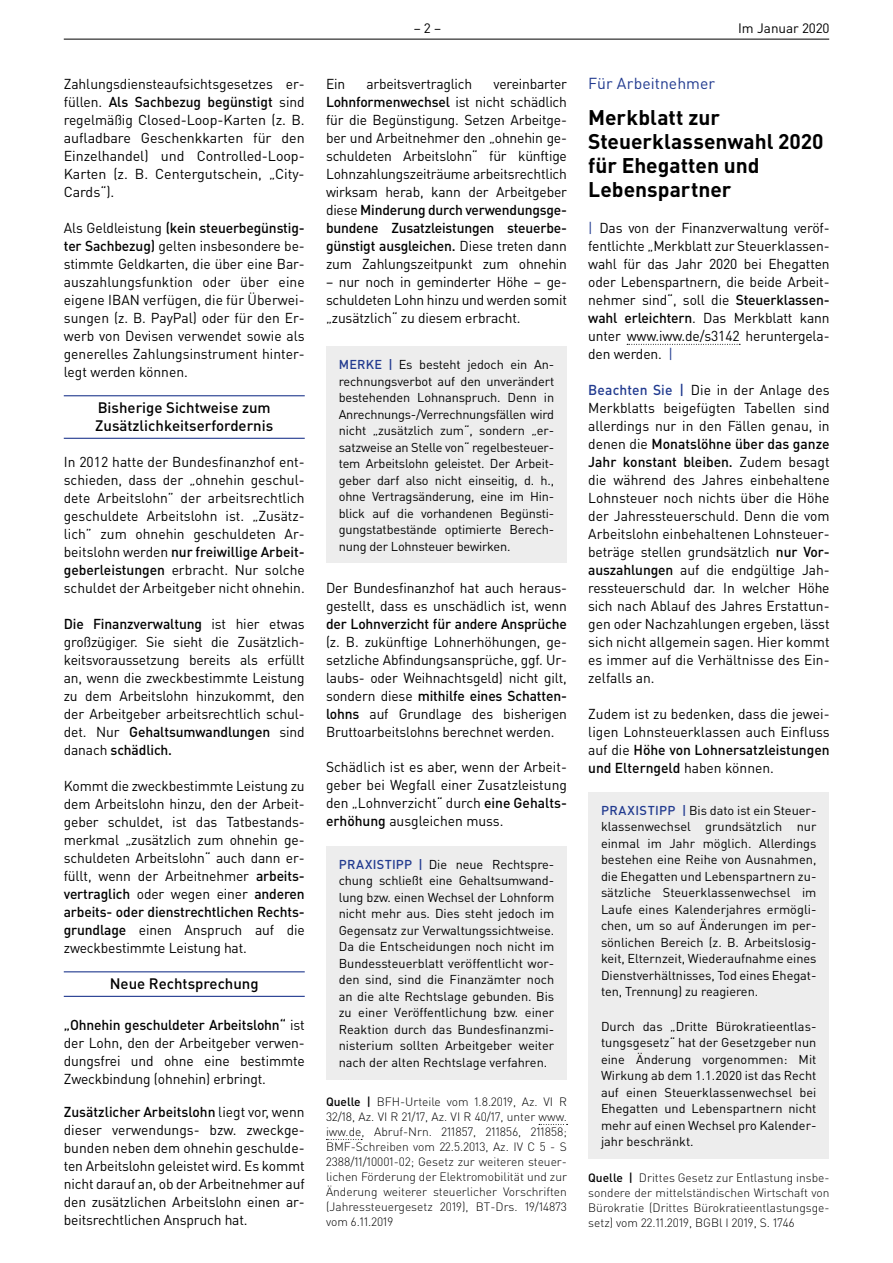
<style>
.page{position:relative;width:893px;height:1263px;background:#fff}
.page>*{position:absolute;margin:0;border:0;box-sizing:border-box;transform-origin:0 0}
.t1{font:700 21px/24px "DIN Pro";color:#000}
.t2{font:15.75px "DIN Pro";color:#213a8f}
.t3{font:500 15px/18px "DIN Pro";color:#000}
.t4{font:14.25px/18px "DIN Pro";letter-spacing:-.01em;color:#000;text-align:justify}
.t5{font:500 14.25px "DIN Pro";letter-spacing:-.01em;color:#000}
.t6{font:13.5px "DIN Pro";color:#000}
.t7{font:12.75px/16.5px "DIN Pro";letter-spacing:-.005em;color:#000;text-align:justify}
.t8{font:300 12px/15px "DIN Pro";color:#000;text-align:justify}
.s1{font-weight:500}
.s2{font-weight:500;color:#213a8f}
.s3{color:#213a8f}
</style>
<div class="page">
<hr style="left:64px;top:39px;width:765px;height:1px;background:#000">
<hr style="left:64px;top:395px;width:241px;height:1px;background:#213a8f">
<hr style="left:64px;top:438px;width:241px;height:1px;background:#213a8f">
<hr style="left:64px;top:971px;width:241px;height:1px;background:#213a8f">
<hr style="left:64px;top:996px;width:241px;height:1px;background:#213a8f">
<svg style="left:539px;top:1124px;width:29px;height:1px"></svg>
<svg style="left:326px;top:1139px;width:36px;height:1px"></svg>
<div style="left:326px;top:347px;width:241px;height:216px;background:#ededed"></div>
<div style="left:326px;top:846px;width:241px;height:234px;background:#ededed"></div>
<svg style="left:627px;top:344px;width:113px;height:1px"></svg>
<div style="left:588px;top:792px;width:241px;height:367px;background:#ededed"></div>
<p class="t4" style="left:64px;top:75px;width:242px">Zahlungsdiensteaufsichtsgesetzes er&shy;füllen. <span class="s1">Als Sachbezug begünstigt</span> sind regelmäßig Closed-Loop-Karten (z. B. aufladbare Geschenkkarten für den Einzelhandel) und Controlled-Loop-Karten (z. B. Centergutschein, „City-Cards“).</p>
<p class="t4" style="left:64px;top:219px;width:242px;text-align:left">Als Geldleistung <span class="s1">(kein steuerbegünstig&shy;ter Sachbezug)</span> gelten insbesondere be&shy;stimmte Geldkarten, die über eine Bar&shy;auszahlungsfunktion oder über eine eigene IBAN verfügen, die für Überwei&shy;sungen (z. B. PayPal) oder für den Er&shy;werb von Devisen verwendet sowie als generelles Zahlungsinstrument hinter&shy;legt werden können.</p>
<p class="t3" style="left:95px;top:398px;width:180px">Bisherige Sichtweise zum<br>Zusätzlichkeitserfordernis</p>
<p class="t4" style="left:64px;top:453px;width:242px">In 2012 hatte der Bundesfinanzhof ent&shy;schieden, dass der „ohnehin geschul&shy;dete Arbeitslohn” der arbeitsrechtlich geschuldete Arbeitslohn ist. „Zusätz&shy;lich” zum ohnehin geschuldeten Ar&shy;beitslohn werden <span class="s1">nur freiwillige Arbeit&shy;geberleistungen</span> erbracht. Nur solche schuldet der Arbeitgeber nicht ohnehin.</p>
<p class="t4" style="left:64px;top:615px;width:242px"><span class="s1">Die Finanzverwaltung</span> ist hier etwas großzügiger. Sie sieht die Zusätzlich&shy;keitsvoraussetzung bereits als erfüllt an, wenn die zweckbestimmte Leistung zu dem Arbeitslohn hinzukommt, den der Arbeitgeber arbeitsrechtlich schul&shy;det. Nur <span class="s1">Gehaltsumwandlungen</span> sind danach <span class="s1">schädlich.</span></p>
<p class="t4" style="left:64px;top:777px;width:242px">Kommt die zweckbestimmte Leistung zu dem Arbeitslohn hinzu, den der Arbeit&shy;geber schuldet, ist das Tatbestands&shy;merkmal „zusätzlich zum ohnehin ge&shy;schuldeten Arbeitslohn“ auch dann er&shy;füllt, wenn der Arbeitnehmer <span class="s1">arbeits&shy;vertraglich</span> oder wegen einer <span class="s1">anderen arbeits- oder dienstrechtlichen Rechts&shy;grundlage</span> einen Anspruch auf die zweckbestimmte Leistung hat.</p>
<p class="t3" style="left:110px;top:974px;width:150px">Neue Rechtsprechung</p>
<p class="t4" style="left:64px;top:1015px;width:242px"><span class="s1">„Ohnehin geschuldeter Arbeitslohn“</span> ist der Lohn, den der Arbeitgeber verwen&shy;dungsfrei und ohne eine bestimmte Zweckbindung (ohnehin) erbringt.</p>
<p class="t4" style="left:64px;top:1102px;width:242px"><span class="s1">Zusätzlicher Arbeitslohn</span> liegt vor, wenn dieser verwendungs- bzw. zweckge&shy;bunden neben dem ohnehin geschulde&shy;ten Arbeitslohn geleistet wird. Es kommt nicht darauf an, ob der Arbeitnehmer auf den zusätzlichen Arbeitslohn einen ar&shy;beitsrechtlichen Anspruch hat.</p>
<p class="t6" style="left:414px;top:19px;width:29px">–2 –</p>
<p class="t6" style="left:738px;top:19px;width:93px">Im Januar 2020</p>
<p class="t4" style="left:326px;top:75px;width:242px;text-indent:168px">vereinbarter <span class="s1">Lohnformenwechsel</span> ist nicht schädlich für die Begünstigung. Setzen Arbeitge&shy;ber und Arbeitnehmer den „ohnehin ge&shy;schuldeten Arbeitslohn“ für künftige Lohnzahlungszeiträume arbeitsrechtlich wirksam herab, kann der Arbeitgeber diese <span class="s1">Minderung durch verwendungsge&shy;bundene Zusatzleistungen steuerbe&shy;günstigt ausgleichen.</span> Diese treten dann zum Zahlungszeitpunkt zum ohnehin</p>
<p class="t4" style="left:326px;top:273px;width:242px">– nur noch in geminderter Höhe – ge&shy;schuldeten Lohn hinzu und werden somit „zusätzlich“ zu diesem erbracht.</p>
<p class="t7" style="left:339px;top:356px;width:217px"><span class="s2">MERKE |</span> Es besteht jedoch ein An&shy;rechnungsverbot auf den unverändert bestehenden Lohnanspruch. Denn in Anrechnungs-/Verrechnungsfällen wird nicht „zusätzlich zum“, sondern „er&shy;satzweise an Stelle von“ regelbesteuer&shy;tem Arbeitslohn geleistet. Der Arbeit&shy;geber darf also nicht einseitig, d. h., ohne Vertragsänderung, eine im Hin&shy;blick auf die vorhandenen Begünsti&shy;gungstatbestände optimierte Berech&shy;nung der Lohnsteuer bewirken.</p>
<p class="t4" style="left:326px;top:579px;width:242px">Der Bundesfinanzhof hat auch heraus&shy;gestellt, dass es unschädlich ist, wenn</p>
<p class="t5" style="left:326px;top:614px;width:242px">der Lohnverzicht für andere Ansprüche</p>
<p class="t4" style="left:326px;top:633px;width:242px">(z. B. zukünftige Lohnerhöhungen, ge&shy;setzliche Abfindungsansprüche, ggf. Ur&shy;laubs- oder Weihnachtsgeld) nicht gilt, sondern diese <span class="s1">mithilfe eines Schatten&shy;lohns</span> auf Grundlage des bisherigen Bruttoarbeitslohns berechnet werden.</p>
<p class="t4" style="left:326px;top:757px;width:242px">Schädlich ist es aber, wenn der Arbeit&shy;geber bei Wegfall einer Zusatzleistung den „Lohnverzicht“ durch <span class="s1">eine Gehalts&shy;erhöhung</span> ausgleichen muss.</p>
<p class="t7" style="left:339px;top:855px;width:217px"><span class="s2">PRAXISTIPP |</span> Die neue Rechtspre&shy;chung schließt eine Gehaltsumwand&shy;lung bzw. einen Wechsel der Lohnform nicht mehr aus. Dies steht jedoch im Gegensatz zur Verwaltungssichtweise.<br>Da die Entscheidungen noch nicht im Bundessteuerblatt veröffentlicht wor&shy;den sind, sind die Finanzämter noch an die alte Rechtslage gebunden. Bis zu einer Veröffentlichung bzw. einer Reaktion durch das Bundesfinanzmi&shy;nisterium sollten Arbeitgeber weiter nach der alten Rechtslage verfahren.</p>
<p class="t8" style="left:326px;top:1094px;width:242px"><span class="s1">Quelle |</span> BFH-Urteile vom 1.8.2019, Az. VI R 32/18, Az. VI R 21/17, Az. VI R 40/17, unter www. iww.de, Abruf-Nrn. 211857, 211856, 211858; BMF-Schreiben vom 22.5.2013, Az. IV C 5 - S 2388/11/10001-02; Gesetz zur weiteren steuer&shy;lichen Förderung der Elektromobilität und zur Änderung weiterer steuerlicher Vorschriften (Jahressteuergesetz 2019), BT-Drs. 19/14873 vom 6.11.2019</p>
<p class="t4" style="left:326px;top:75px;width:21px">Ein</p>
<p class="t4" style="left:366px;top:75px;width:107px">arbeitsvertraglich</p>
<p class="t2" style="left:588px;top:73px;width:128px">Für Arbeitnehmer</p>
<h1 class="t1" style="left:588px;top:105px;width:237px">Merkblatt zur<br>Steuerklassenwahl 2020 für Ehegatten und<br>Lebenspartner</h1>
<p class="t4" style="left:588px;top:219px;width:243px"><span class="s3">|</span> Das von der Finanzverwaltung veröf&shy;fentlichte „Merkblatt zur Steuerklassen&shy;wahl für das Jahr 2020 bei Ehegatten oder Lebenspartnern, die beide Arbeit&shy;nehmer sind“, soll die <span class="s1">Steuerklassen&shy;wahl erleichtern</span>. Das Merkblatt kann unter www.iww.de/s3142 heruntergela&shy;den werden. <span class="s3">|</span></p>
<p class="t4" style="left:588px;top:381px;width:243px"><span class="s2">Beachten Sie |</span> Die in der Anlage des Merkblatts beigefügten Tabellen sind allerdings nur in den Fällen genau, in denen die <span class="s1">Monatslöhne über das ganze Jahr konstant bleiben.</span> Zudem besagt die während des Jahres einbehaltene Lohnsteuer noch nichts über die Höhe der Jahressteuerschuld. Denn die vom Arbeitslohn einbehaltenen Lohnsteuer&shy;beträge stellen grundsätzlich <span class="s1">nur Vor&shy;auszahlungen</span> auf die endgültige Jah&shy;ressteuerschuld dar. In welcher Höhe sich nach Ablauf des Jahres Erstattun&shy;gen oder Nachzahlungen ergeben, lässt sich nicht allgemein sagen. Hier kommt es immer auf die Verhältnisse des Ein&shy;zelfalls an.</p>
<p class="t4" style="left:588px;top:705px;width:243px">Zudem ist zu bedenken, dass die jewei&shy;ligen Lohnsteuerklassen auch Einfluss auf die <span class="s1">Höhe von Lohnersatzleistungen und Elterngeld</span> haben können.</p>
<p class="t7" style="left:601px;top:801px;width:217px"><span class="s2">PRAXISTIPP |</span> Bis dato ist ein Steuer&shy;klassenwechsel grundsätzlich nur einmal im Jahr möglich. Allerdings bestehen eine Reihe von Ausnahmen, die Ehegatten und Lebenspartnern zu&shy;sätzliche Steuerklassenwechsel im Laufe eines Kalenderjahres ermögli&shy;chen, um so auf Änderungen im per&shy;sönlichen Bereich (z. B. Arbeitslosig&shy;keit, Elternzeit, Wiederaufnahme eines Dienstverhältnisses, Tod eines Ehegat&shy;ten, Trennung) zu reagieren.</p>
<p class="t7" style="left:601px;top:1017px;width:217px">Durch das „Dritte Bürokratieentlas&shy;tungsgesetz“ hat der Gesetzgeber nun eine Änderung vorgenommen: Mit Wirkung ab dem 1.1.2020 ist das Recht auf einen Steuerklassenwechsel bei Ehegatten und Lebenspartnern nicht mehr auf einen Wechsel pro Kalender&shy;jahr beschränkt.</p>
<p class="t8" style="left:588px;top:1169px;width:243px"><span class="s1">Quelle |</span> Drittes Gesetz zur Entlastung insbe&shy;sondere der mittelständischen Wirtschaft von Bürokratie (Drittes Bürokratieentlastungsge&shy;setz) vom 22.11.2019, BGBl I 2019, S. 1746</p>
</div>
